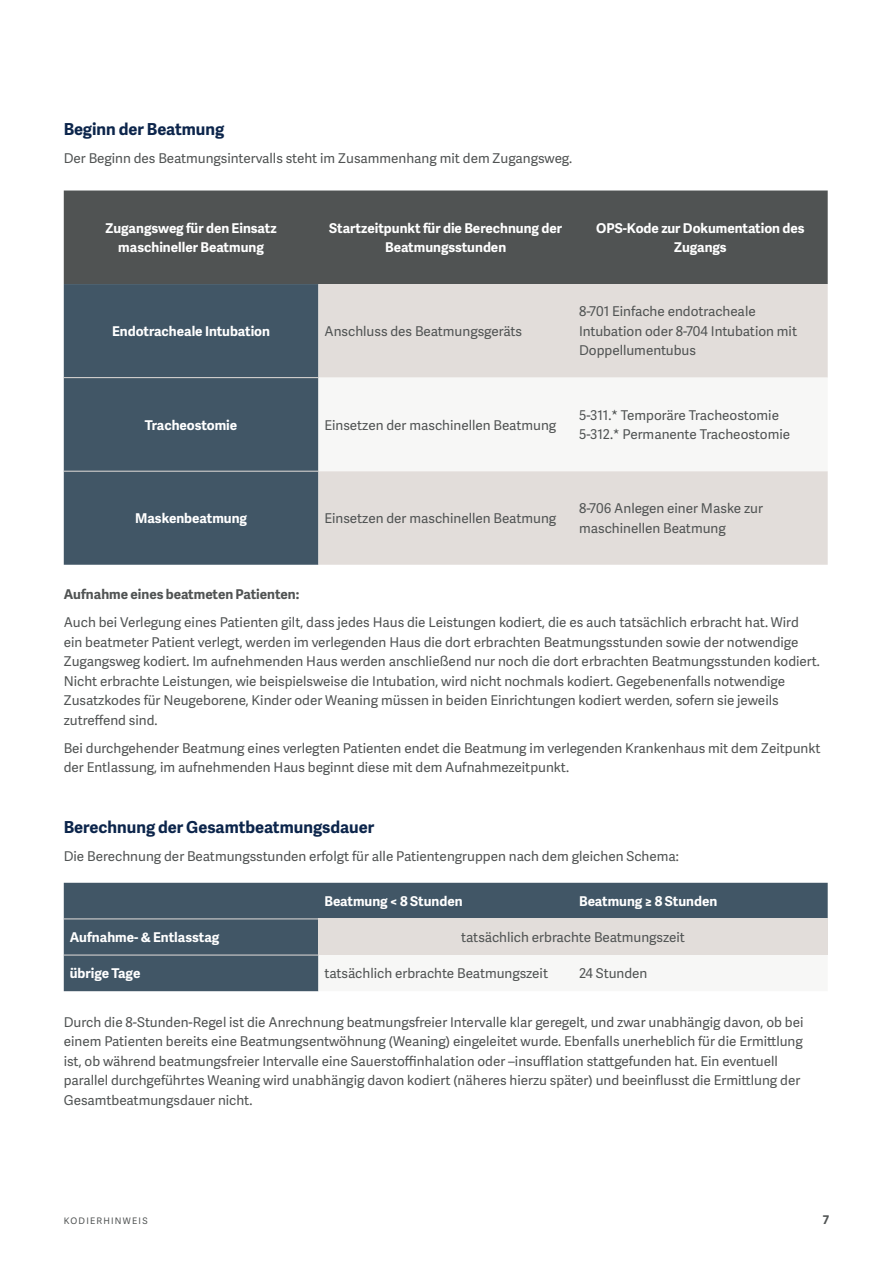
<style>
.page{position:relative;width:893px;height:1263px;background:#fff}
.page>*{position:absolute;margin:0;border:0;box-sizing:border-box;transform-origin:0 0}
.t1{font:700 16.5px "Adelle Sans";color:#0c254b}
.t2{font:13.5px/19.5px "Adelle Sans";color:#505353}
.t3{font:700 13.5px/19.5px "Adelle Sans";color:#fff;text-align:center}
.t4{font:700 13.5px "Adelle Sans";color:#505353}
.t5{font:700 12px "Adelle Sans";color:#505353}
.t6{font:9px "Adelle Sans";letter-spacing:.135em;color:#505353}
</style>
<div class="page">
<div style="left:64px;top:190px;width:764px;height:94px;background:#505353"></div>
<div style="left:64px;top:284px;width:254px;height:281px;background:#415666"></div>
<div style="left:318px;top:284px;width:510px;height:281px;background:#e2ddda"></div>
<div style="left:318px;top:378px;width:510px;height:93px;background:#f7f7f6"></div>
<hr style="left:64px;top:377px;width:254px;height:1px;background:#e2ddda">
<hr style="left:64px;top:471px;width:254px;height:1px;background:#e2ddda">
<div style="left:64px;top:883px;width:764px;height:108px;background:#415666"></div>
<div style="left:318px;top:919px;width:510px;height:36px;background:#e2ddda"></div>
<div style="left:318px;top:955px;width:510px;height:36px;background:#f7f7f6"></div>
<hr style="left:64px;top:919px;width:254px;height:1px;background:#e2ddda">
<hr style="left:64px;top:955px;width:254px;height:1px;background:#e2ddda">
<p class="t1" style="left:64px;top:117px;width:162px">Beginn der Beatmung</p>
<p class="t2" style="left:64px;top:148px;width:510px">Der Beginn des Beatmungsintervalls steht im Zusammenhang mit dem Zugangsweg.</p>
<p class="t3" style="left:106px;top:217px;width:173px">Zugangsweg für den Einsatz maschineller Beatmung</p>
<p class="t3" style="left:329px;top:217px;width:234px">Startzeitpunkt für die Berechnung der<br>Beatmungsstunden</p>
<p class="t3" style="left:596px;top:217px;width:210px">OPS-Kode zur Dokumentation des<br>Zugangs</p>
<p class="t3" style="left:112px;top:321px;width:160px">Endotracheale Intubation</p>
<p class="t2" style="left:324px;top:321px;width:199px">Anschluss des Beatmungsgeräts</p>
<p class="t2" style="left:579px;top:301px;width:220px">8-701 Einfache endotracheale<br>Intubation oder 8-704 Intubation mit<br>Doppellumentubus</p>
<p class="t3" style="left:145px;top:414px;width:94px">Tracheostomie</p>
<p class="t2" style="left:324px;top:414px;width:233px">Einsetzen der maschinellen Beatmung</p>
<p class="t2" style="left:579px;top:405px;width:213px">5-311.* Temporäre Tracheostomie<br>5-312.* Permanente Tracheostomie</p>
<p class="t3" style="left:135px;top:508px;width:114px">Maskenbeatmung</p>
<p class="t2" style="left:324px;top:508px;width:233px">Einsetzen der maschinellen Beatmung</p>
<p class="t2" style="left:579px;top:498px;width:185px">8-706 Anlegen einer Maske zur maschinellen Beatmung</p>
<p class="t4" style="left:64px;top:584px;width:237px">Aufnahme eines beatmeten Patienten:</p>
<p class="t2" style="left:64px;top:612px;width:758px">Auch bei Verlegung eines Patienten gilt, dass jedes Haus die Leistungen kodiert, die es auch tatsächlich erbracht hat. Wird ein beatmeter Patient verlegt, werden im verlegenden Haus die dort erbrachten Beatmungsstunden sowie der notwendige Zugangsweg kodiert. Im aufnehmenden Haus werden anschließend nur noch die dort erbrachten Beatmungsstunden kodiert.<br>Nicht erbrachte Leistungen, wie beispielsweise die Intubation, wird nicht nochmals kodiert. Gegebenenfalls notwendige Zusatzkodes für Neugeborene, Kinder oder Weaning müssen in beiden Einrichtungen kodiert werden, sofern sie jeweils zutreffend sind.</p>
<p class="t2" style="left:64px;top:738px;width:758px">Bei durchgehender Beatmung eines verlegten Patienten endet die Beatmung im verlegenden Krankenhaus mit dem Zeitpunkt der Entlassung, im aufnehmenden Haus beginnt diese mit dem Aufnahmezeitpunkt.</p>
<p class="t1" style="left:64px;top:815px;width:312px">Berechnung der Gesamtbeatmungsdauer</p>
<p class="t2" style="left:64px;top:846px;width:617px">Die Berechnung der Beatmungsstunden erfolgt für alle Patientengruppen nach dem gleichen Schema:</p>
<p class="t3" style="left:324px;top:891px;width:140px">Beatmung &lt; 8 Stunden</p>
<p class="t3" style="left:579px;top:891px;width:140px">Beatmung ≥ 8 Stunden</p>
<p class="t3" style="left:70px;top:927px;width:151px">Aufnahme- &amp; Entlasstag</p>
<p class="t2" style="left:461px;top:927px;width:225px">tatsächlich erbrachte Beatmungszeit</p>
<p class="t3" style="left:70px;top:963px;width:72px">übrige Tage</p>
<p class="t2" style="left:324px;top:963px;width:225px">tatsächlich erbrachte Beatmungszeit</p>
<p class="t2" style="left:579px;top:963px;width:70px">24 Stunden</p>
<p class="t2" style="left:64px;top:1011px;width:741px">Durch die 8-Stunden-Regel ist die Anrechnung beatmungsfreier Intervalle klar geregelt, und zwar unabhängig davon, ob bei einem Patienten bereits eine Beatmungsentwöhnung (Weaning) eingeleitet wurde. Ebenfalls unerheblich für die Ermittlung ist, ob während beatmungsfreier Intervalle eine Sauerstoffinhalation oder –insufflation stattgefunden hat. Ein eventuell parallel durchgeführtes Weaning wird unabhängig davon kodiert (näheres hierzu später) und beeinflusst die Ermittlung der Gesamtbeatmungsdauer nicht.</p>
<p class="t6" style="left:64px;top:1215px;width:85px">KODIERHINWEIS</p>
<p class="t5" style="left:823px;top:1211px;width:8px">7</p>
</div>
